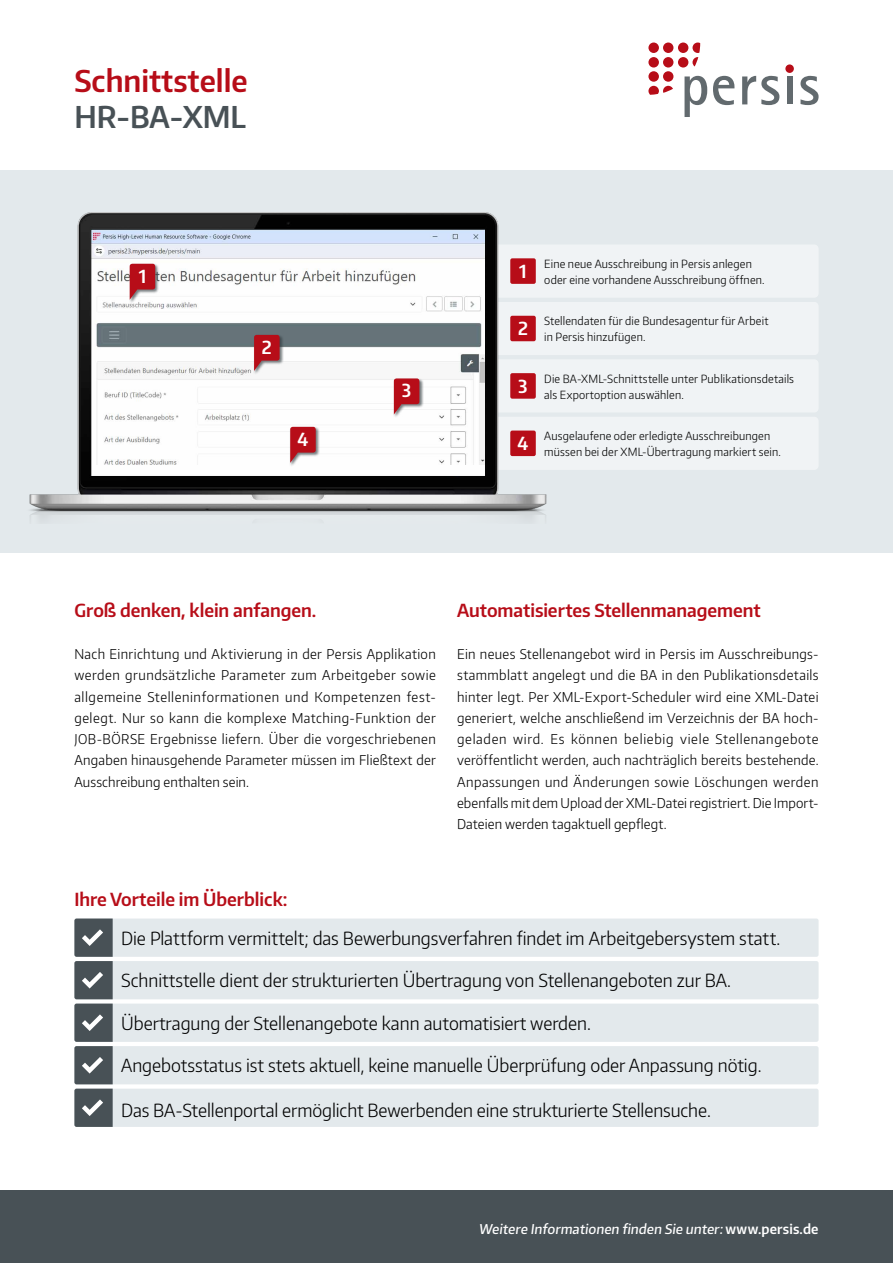
<style>
.page{position:relative;width:893px;height:1263px;background:#fff}
.page>*{position:absolute;margin:0;border:0;box-sizing:border-box;transform-origin:0 0}
.t1{font:700 30px "Encode CP Semi";color:#b70d18}
.t2{font:700 30px "Encode CP Semi";color:#485156}
.t3{font:18px "Encode CP Light";color:#000}
.t4{font:700 18px "Encode CP Semi";color:#b70d18}
.t5{font:700 18px "Encode CP Semi";color:#fff}
.t6{font:13.5px/21.3px "Encode CP Light";letter-spacing:.025em;color:#000}
.t7{font:13.5px "Encode CP Medium";color:#fff}
.t8{font:11.25px/15.9px "Encode CP Light";letter-spacing:.015em;color:#000}
.s1{font-family:"Encode CP Semi";font-weight:700}
</style>
<div class="page">
<div style="left:0;top:170px;width:893px;height:383px;background:#e3e9ec"></div>
<div style="left:0;top:1191px;width:893px;height:72px;background:#485156"></div>
<div style="left:74px;top:1089px;width:745px;height:38px;background:#e3e9ec;border-radius:2px"></div>
<div style="left:74px;top:1046px;width:745px;height:38px;background:#e3e9ec;border-radius:2px"></div>
<div style="left:74px;top:1003px;width:745px;height:39px;background:#e3e9ec;border-radius:2px"></div>
<div style="left:74px;top:961px;width:745px;height:38px;background:#e3e9ec;border-radius:2px"></div>
<div style="left:74px;top:918px;width:745px;height:39px;background:#e3e9ec;border-radius:2px"></div>
<svg style="left:74px;top:918px;width:39px;height:209px;background:#676e72"></svg>
<div style="left:785px;top:64px;width:9px;height:9px;background:#b70d18;border-radius:50%"></div>
<svg style="left:684px;top:76px;width:23px;height:41px"></svg>
<svg style="left:713px;top:76px;width:21px;height:29px"></svg>
<svg style="left:742px;top:76px;width:37px;height:29px"></svg>
<div style="left:787px;top:76px;width:5px;height:28px;background:#626a6e"></div>
<svg style="left:800px;top:76px;width:19px;height:29px"></svg>
<div style="left:648px;top:43px;width:11px;height:10px;background:#b70d18;border-radius:50%"></div>
<div style="left:648px;top:57px;width:11px;height:11px;background:#b70d18;border-radius:50%"></div>
<div style="left:663px;top:43px;width:10px;height:10px;background:#b70d18;border-radius:50%"></div>
<div style="left:663px;top:57px;width:10px;height:11px;background:#b70d18;border-radius:50%"></div>
<div style="left:678px;top:43px;width:10px;height:10px;background:#b70d18;border-radius:50%"></div>
<div style="left:678px;top:57px;width:10px;height:11px;background:#b70d18;border-radius:50%"></div>
<div style="left:648px;top:71px;width:11px;height:11px;background:#b70d18;border-radius:50%"></div>
<div style="left:663px;top:71px;width:10px;height:11px;background:#b70d18;border-radius:50%"></div>
<svg style="left:692px;top:43px;width:8px;height:24px"></svg>
<svg style="left:648px;top:86px;width:25px;height:9px"></svg>
<div style="left:476px;top:244px;width:343px;height:54px;background:#f0f3f5;border-radius:4px"></div>
<div style="left:476px;top:302px;width:343px;height:53px;background:#f0f3f5;border-radius:4px"></div>
<div style="left:476px;top:359px;width:343px;height:53px;background:#f0f3f5;border-radius:4px"></div>
<div style="left:476px;top:417px;width:343px;height:53px;background:#f0f3f5;border-radius:4px"></div>
<img style="left:29px;top:213px;width:518px;height:307px">
<img style="left:91px;top:230px;width:394px;height:245px">
<div style="left:393px;top:378px;width:31px;height:41px;background:#2d373b;opacity:.66"></div>
<svg style="left:394px;top:378px;width:25px;height:36px"></svg>
<div style="left:129px;top:263px;width:31px;height:41px;background:#2d373b;opacity:.66"></div>
<svg style="left:130px;top:264px;width:25px;height:36px"></svg>
<div style="left:289px;top:426px;width:31px;height:41px;background:#2d373b;opacity:.66"></div>
<svg style="left:290px;top:427px;width:26px;height:36px"></svg>
<div style="left:253px;top:334px;width:31px;height:41px;background:#2d373b;opacity:.66"></div>
<svg style="left:254px;top:335px;width:26px;height:36px"></svg>
<h1 class="t1" style="left:74px;top:61px;width:175px">Schnittstelle</h1>
<h1 class="t2" style="left:74px;top:97px;width:173px">HR-BA-XML</h1>
<h2 class="t5" style="left:139px;top:264px;width:9px">1</h2>
<h2 class="t5" style="left:262px;top:335px;width:11px">2</h2>
<h2 class="t5" style="left:298px;top:427px;width:12px">4</h2>
<h2 class="t5" style="left:402px;top:379px;width:11px">3</h2>
<h2 class="t5" style="left:519px;top:259px;width:9px">1</h2>
<h2 class="t5" style="left:518px;top:317px;width:11px">2</h2>
<h2 class="t5" style="left:518px;top:374px;width:11px">3</h2>
<h2 class="t5" style="left:518px;top:432px;width:12px">4</h2>
<p class="t8" style="left:544px;top:255px;width:222px">Eine neue Ausschreibung in Persis anlegen oder eine vorhandene Ausschreibung öffnen.</p>
<p class="t8" style="left:544px;top:313px;width:226px">Stellendaten für die Bundesagentur für Arbeit in Persis hinzufügen.</p>
<p class="t8" style="left:544px;top:370px;width:251px">Die BA-XML-Schnittstelle unter Publikationsdetails als Exportoption auswählen.</p>
<p class="t8" style="left:544px;top:428px;width:238px">Ausgelaufene oder erledigte Ausschreibungen müssen bei der XML-Übertragung markiert sein.</p>
<h2 class="t4" style="left:74px;top:598px;width:243px">Groß denken, klein anfangen.</h2>
<p class="t6" style="left:74px;top:643px;width:363px">Nach Einrichtung und Aktivierung in der Persis Applikation werden grundsätzliche Parameter zum Arbeitgeber sowie allgemeine Stelleninformationen und Kompetenzen fest&shy;gelegt. Nur so kann die komplexe Matching-Funktion der JOB-BÖRSE Ergebnisse liefern. Über die vorgeschriebenen Angaben hinausgehende Parameter müssen im Fließtext der Ausschreibung enthalten sein.</p>
<h2 class="t4" style="left:457px;top:598px;width:305px">Automatisiertes Stellenmanagement</h2>
<p class="t6" style="left:457px;top:643px;width:363px">Ein neues Stellenangebot wird in Persis im Ausschreibungs&shy;stammblatt angelegt und die BA in den Publikationsdetails hinter legt. Per XML-Export-Scheduler wird eine XML-Datei generiert, welche anschließend im Verzeichnis der BA hoch&shy;geladen wird. Es können beliebig viele Stellenangebote veröffentlicht werden, auch nachträglich bereits bestehende.<br>Anpassungen und Änderungen sowie Löschungen werden ebenfalls mit dem Upload der XML-Datei registriert. Die Import-Dateien werden tagaktuell gepflegt.</p>
<h2 class="t4" style="left:74px;top:887px;width:214px">Ihre Vorteile im Überblick:</h2>
<h2 class="t3" style="left:121px;top:926px;width:661px">Die Plattform vermittelt; das Bewerbungsverfahren findet im Arbeitgebersystem statt.</h2>
<h2 class="t3" style="left:121px;top:969px;width:611px">Schnittstelle dient der strukturierten Übertragung von Stellenangeboten zur BA.</h2>
<h2 class="t3" style="left:121px;top:1011px;width:471px">Übertragung der Stellenangebote kann automatisiert werden.</h2>
<h2 class="t3" style="left:121px;top:1054px;width:642px">Angebotsstatus ist stets aktuell, keine manuelle Überprüfung oder Anpassung nötig.</h2>
<h2 class="t3" style="left:121px;top:1098px;width:591px">Das BA-Stellenportal ermöglicht Bewerbenden eine strukturierte Stellensuche.</h2>
<p class="t7" style="left:479px;top:1220px;width:341px">Weitere Informationen finden Sie unter: <span class="s1">www. pe rsis .de</span></p>
</div>
